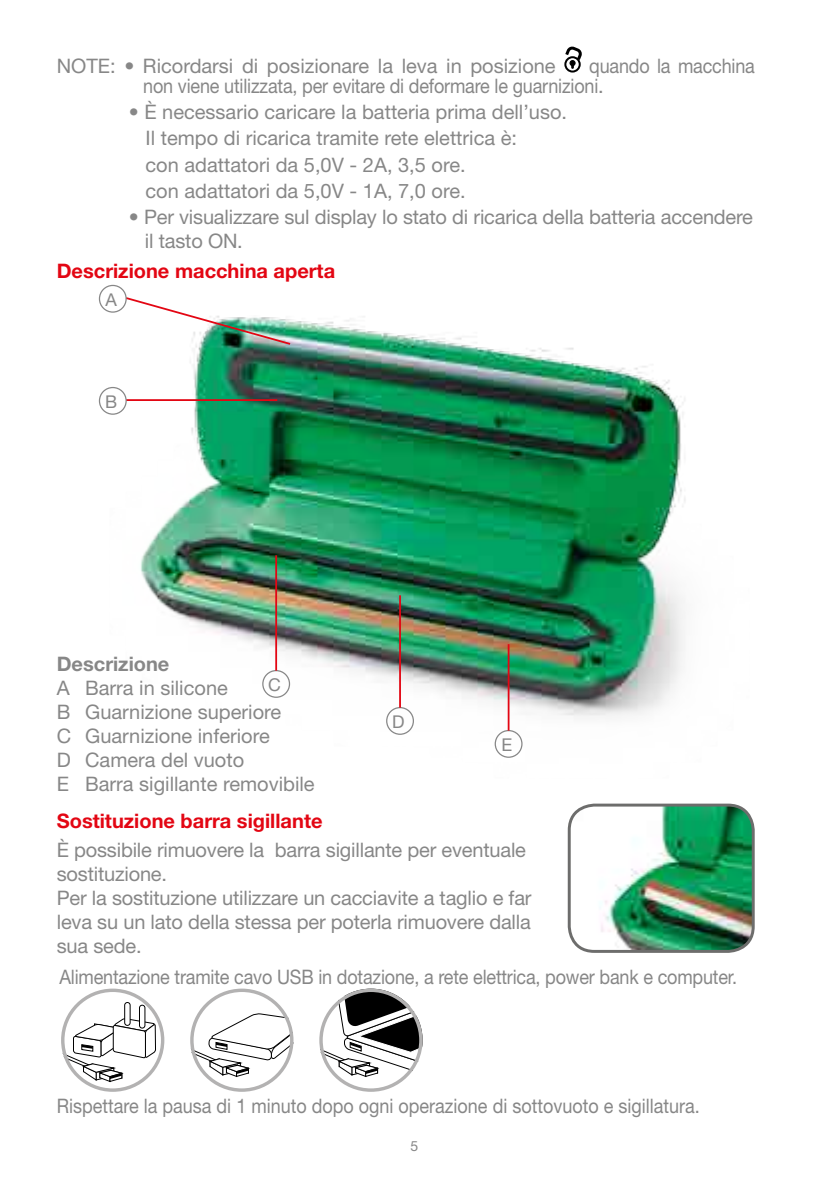
<style>
.page{position:relative;width:823px;height:1191px;background:#fff}
.page>*{position:absolute;margin:0;border:0;box-sizing:border-box;transform-origin:0 0}
.t1{font:20px/24px "Helvetica Neue";letter-spacing:-.01em;color:#878787}
.t2{font:20px/20.4px "Helvetica Neue";letter-spacing:-.01em;color:#878787;scale:.9 1}
.t3{font:700 20px "Helvetica Neue";color:#e30613}
.t4{font:700 20px "Helvetica Neue";color:#878787}
.t5{font:17.6px "Helvetica Neue";color:#878787}
.t6{font:14px "Helvetica Neue";color:#878787}
</style>
<div class="page">
<img style="left:98px;top:284px;width:657px;height:544px">
<div style="left:564px;top:56px;width:16px;height:17px;border:2px solid #000;border-radius:50%"></div>
<svg style="left:564px;top:46px;width:18px;height:22px"></svg>
<div style="left:494px;top:730px;width:28px;height:28px;border:1px solid #878787;border-radius:50%"></div>
<hr style="left:507px;top:644px;width:2px;height:86px;background:#e30613">
<div style="left:386px;top:707px;width:28px;height:28px;border:1px solid #878787;border-radius:50%"></div>
<hr style="left:399px;top:595px;width:1px;height:112px;background:#e30613">
<div style="left:262px;top:670px;width:28px;height:28px;border:1px solid #878787;border-radius:50%"></div>
<hr style="left:275px;top:555px;width:2px;height:115px;background:#e30613">
<svg style="left:124px;top:296px;width:168px;height:50px"></svg>
<div style="left:99px;top:285px;width:28px;height:28px;border:1px solid #878787;border-radius:50%"></div>
<hr style="left:126px;top:399px;width:151px;height:2px;background:#e30613">
<div style="left:99px;top:387px;width:28px;height:28px;border:1px solid #878787;border-radius:50%"></div>
<img style="left:569px;top:805px;width:183px;height:144px">
<div style="left:567px;top:803px;width:187px;height:150px;border:3px solid #6d6d6c;border-radius:25px"></div>
<div style="left:124px;top:1002px;width:6px;height:23px;border:1px solid #000;border-radius:3px"></div>
<div style="left:139px;top:1005px;width:6px;height:23px;border:1px solid #000;border-radius:3px"></div>
<svg style="left:61px;top:1018px;width:95px;height:64px"></svg>
<div style="left:61px;top:988px;width:103px;height:103px;border:3px solid #b3b2b2;border-radius:50%"></div>
<svg style="left:190px;top:1012px;width:103px;height:65px"></svg>
<div style="left:190px;top:988px;width:103px;height:103px;border:3px solid #b3b2b2;border-radius:50%"></div>
<svg style="left:319px;top:992px;width:103px;height:85px"></svg>
<div style="left:319px;top:988px;width:103px;height:103px;border:3px solid #b3b2b2;border-radius:50%"></div>
<p class="t1" style="left:57px;top:53px;width:500px">NOTE: • Ricordarsi di posizionare la leva in posizione</p>
<p class="t2" style="left:143px;top:55px;width:680px;text-indent:445px">quando la macchina non viene utilizzata, per evitare di deformare le guarnizioni.</p>
<p class="t1" style="left:145px;top:99px;width:423px;line-height:26.2px;text-indent:-17px">• È necessario caricare la batteria prima dell’uso.<br>Il tempo di ricarica tramite rete elettrica è:<br>con adattatori da 5,0V - 2A, 3,5 ore.<br>con adattatori da 5,0V - 1A, 7,0 ore.</p>
<p class="t1" style="left:145px;top:204px;width:609px;text-indent:-16px">• Per visualizzare sul display lo stato di ricarica della batteria accendere il tasto ON.</p>
<p class="t3" style="left:57px;top:258px;width:280px">Descrizione macchina aperta</p>
<p class="t5" style="left:105px;top:289px;width:13px">A</p>
<p class="t5" style="left:105px;top:391px;width:14px">B</p>
<p class="t4" style="left:57px;top:652px;width:114px">Descrizione</p>
<p class="t1" style="left:57px;top:676px;width:259px">A Barra in silicone<br>B Guarnizione superiore<br>C Guarnizione inferiore<br>D Camera del vuoto<br>E Barra sigillante removibile</p>
<p class="t3" style="left:57px;top:808px;width:267px">Sostituzione barra sigillante</p>
<p class="t1" style="left:57px;top:837px;width:476px">È possibile rimuovere la barra sigillante per eventuale sostituzione.<br>Per la sostituzione utilizzare un cacciavite a taglio e far leva su un lato della stessa per poterla rimuovere dalla sua sede.</p>
<p class="t5" style="left:268px;top:674px;width:14px">C</p>
<p class="t5" style="left:392px;top:711px;width:14px">D</p>
<p class="t5" style="left:501px;top:734px;width:12px">E</p>
<p class="t2" style="left:59px;top:966px;width:754px">Alimentazione tramite cavo USB in dotazione, a rete elettrica, power bank e computer.</p>
<p class="t2" style="left:57px;top:1095px;width:715px">Rispettare la pausa di 1 minuto dopo ogni operazione di sottovuoto e sigillatura.</p>
<p class="t6" style="left:410px;top:1137px;width:9px">5</p>
</div>
